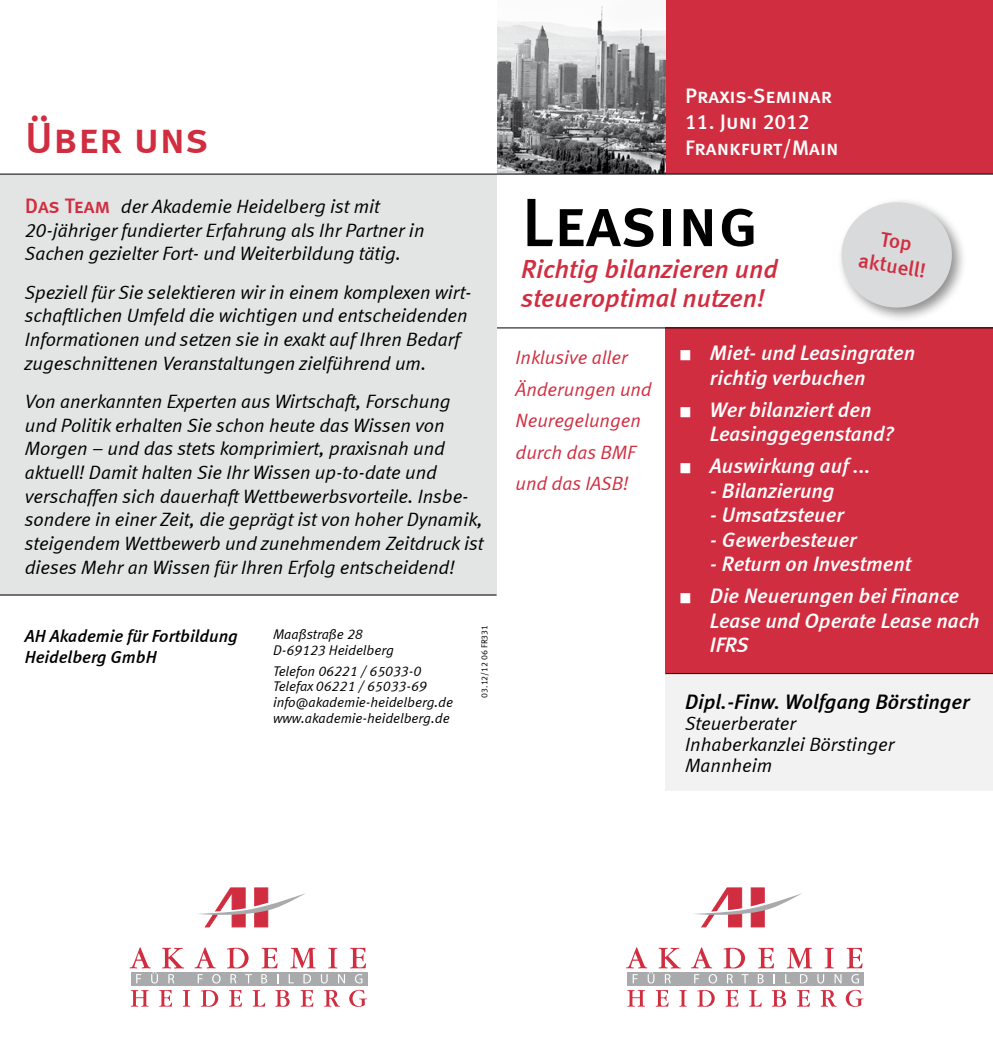
<style>
.page{position:relative;width:993px;height:1042px;background:#fff}
.page>*{position:absolute;margin:0;border:0;box-sizing:border-box;transform-origin:0 0}
.t1{font:68.25px "Meta Medium LF Caps";color:#000}
.t2{font:43.75px "Meta Medium LF Caps";color:#d12d40}
.t3{font:italic 26.25px/29.8px "Meta Medium LF";color:#d12d40}
.t4{font:italic 21px/24.5px "Meta Medium LF";color:#fff}
.t5{font:21px "Meta Medium LF Caps";color:#fff}
.t6{font:italic 21px "Meta Medium LF";color:#000}
.t7{font:21px/24.5px "Meta Medium LF";color:#d12d40;text-align:center}
.t8{font:italic 19.25px/23.6px "Meta Normal LF";color:#000}
.t9{font:italic 19.25px/31.5px "Meta Normal LF";color:#d12d40}
.t10{font:italic 17.5px/21px "Meta Medium LF";color:#000}
.t11{font:italic 14px/15.8px "Meta Normal LF";color:#000}
.t12{font:8.75px "Meta Normal LF";color:#000}
.s1{font-family:"Meta Medium LF Caps";font-style:normal;font-size:21px;color:#d12d40}
</style>
<div class="page">
<div style="left:665px;top:0;width:327px;height:174px;background:#d12d40"></div>
<svg style="left:198px;top:888px;width:108px;height:39px"></svg>
<svg style="left:131px;top:990px;width:17px;height:16px"></svg>
<svg style="left:159px;top:990px;width:13px;height:16px"></svg>
<svg style="left:183px;top:990px;width:7px;height:16px"></svg>
<svg style="left:201px;top:990px;width:17px;height:16px"></svg>
<svg style="left:229px;top:990px;width:13px;height:16px"></svg>
<svg style="left:252px;top:990px;width:13px;height:16px"></svg>
<svg style="left:275px;top:990px;width:14px;height:16px"></svg>
<svg style="left:300px;top:990px;width:13px;height:16px"></svg>
<svg style="left:324px;top:990px;width:16px;height:16px"></svg>
<svg style="left:349px;top:990px;width:18px;height:17px"></svg>
<svg style="left:194px;top:947px;width:22px;height:21px"></svg>
<svg style="left:227px;top:948px;width:21px;height:20px"></svg>
<svg style="left:261px;top:948px;width:16px;height:20px"></svg>
<svg style="left:290px;top:948px;width:25px;height:20px"></svg>
<svg style="left:328px;top:948px;width:9px;height:20px"></svg>
<svg style="left:350px;top:948px;width:16px;height:20px"></svg>
<div style="left:131px;top:972px;width:236px;height:13px;background:#a9aaac"></div>
<svg style="left:129px;top:947px;width:55px;height:36px"></svg>
<svg style="left:198px;top:974px;width:4px;height:9px"></svg>
<svg style="left:212px;top:974px;width:8px;height:9px"></svg>
<svg style="left:230px;top:974px;width:6px;height:9px"></svg>
<svg style="left:245px;top:974px;width:7px;height:9px"></svg>
<svg style="left:261px;top:974px;width:6px;height:9px"></svg>
<svg style="left:288px;top:974px;width:6px;height:9px"></svg>
<svg style="left:303px;top:974px;width:8px;height:9px"></svg>
<svg style="left:321px;top:974px;width:6px;height:9px"></svg>
<svg style="left:338px;top:974px;width:7px;height:9px"></svg>
<svg style="left:355px;top:974px;width:7px;height:9px"></svg>
<svg style="left:694px;top:888px;width:108px;height:39px"></svg>
<svg style="left:627px;top:990px;width:18px;height:16px"></svg>
<svg style="left:655px;top:990px;width:13px;height:16px"></svg>
<svg style="left:679px;top:990px;width:7px;height:16px"></svg>
<svg style="left:697px;top:990px;width:17px;height:16px"></svg>
<svg style="left:725px;top:990px;width:13px;height:16px"></svg>
<svg style="left:749px;top:990px;width:12px;height:16px"></svg>
<svg style="left:771px;top:990px;width:14px;height:16px"></svg>
<svg style="left:797px;top:990px;width:12px;height:16px"></svg>
<svg style="left:820px;top:990px;width:16px;height:16px"></svg>
<svg style="left:845px;top:990px;width:18px;height:17px"></svg>
<svg style="left:691px;top:947px;width:21px;height:21px"></svg>
<svg style="left:723px;top:948px;width:21px;height:20px"></svg>
<svg style="left:758px;top:948px;width:15px;height:20px"></svg>
<svg style="left:786px;top:948px;width:25px;height:20px"></svg>
<svg style="left:824px;top:948px;width:9px;height:20px"></svg>
<svg style="left:846px;top:948px;width:16px;height:20px"></svg>
<div style="left:627px;top:972px;width:236px;height:13px;background:#a9aaac"></div>
<svg style="left:626px;top:947px;width:54px;height:36px"></svg>
<svg style="left:694px;top:974px;width:5px;height:9px"></svg>
<svg style="left:708px;top:974px;width:8px;height:9px"></svg>
<svg style="left:727px;top:974px;width:5px;height:9px"></svg>
<svg style="left:741px;top:974px;width:7px;height:9px"></svg>
<svg style="left:757px;top:974px;width:6px;height:9px"></svg>
<svg style="left:785px;top:974px;width:5px;height:9px"></svg>
<svg style="left:800px;top:974px;width:7px;height:9px"></svg>
<svg style="left:817px;top:974px;width:6px;height:9px"></svg>
<svg style="left:834px;top:974px;width:7px;height:9px"></svg>
<svg style="left:851px;top:974px;width:7px;height:9px"></svg>
<div style="left:665px;top:327px;width:327px;height:346px;background:#d12d40"></div>
<img style="left:497px;top:6px;width:168px;height:168px">
<div style="left:665px;top:673px;width:327px;height:117px;background:#f2f2f3"></div>
<hr style="left:665px;top:673px;width:327px;height:1px;background:#000">
<hr style="left:496px;top:327px;width:496px;height:1px;background:#000">
<div style="left:0;top:174px;width:496px;height:421px;background:#e3e4e4"></div>
<hr style="left:0;top:594px;width:496px;height:1px;background:#000">
<hr style="left:0;top:174px;width:992px;height:1px;background:#000">
<div style="left:835px;top:197px;width:131px;height:126px;background:#000;opacity:.44"></div>
<svg style="left:836px;top:198px;width:120px;height:114px"></svg>
<h2 class="t2" style="left:25px;top:113px;width:185px">Über uns</h2>
<p class="t8" style="left:25px;top:194px;width:401px"><span class="s1">Das Team</span> der Akademie Heidelberg ist mit<br>20-jähriger fundierter Erfahrung als Ihr Partner in<br>Sachen gezielter Fort- und Weiterbildung tätig.</p>
<p class="t8" style="left:25px;top:280px;width:448px">Speziell für Sie selektieren wir in einem komplexen wirt&shy;schaftlichen Umfeld die wichtigen und entscheidenden Informationen und setzen sie in exakt auf Ihren Bedarf zugeschnittenen Veranstaltungen zielführend um.</p>
<p class="t8" style="left:25px;top:389px;width:460px">Von anerkannten Experten aus Wirtschaft, Forschung und Politik erhalten Sie schon heute das Wissen von Morgen – und das stets komprimiert, praxisnah und aktuell! Damit halten Sie Ihr Wissen up-to-date und verschaffen sich dauerhaft Wettbewerbsvorteile. Insbe&shy;sondere in einer Zeit, die geprägt ist von hoher Dynamik, steigendem Wettbewerb und zunehmendem Zeitdruck ist dieses Mehr an Wissen für Ihren Erfolg entscheidend!</p>
<p class="t10" style="left:25px;top:625px;width:214px">AH Akademie für Fortbildung<br>Heidelberg GmbH</p>
<p class="t11" style="left:273px;top:626px;width:122px">Maaßstraße 28<br>D-69123 Heidelberg</p>
<p class="t11" style="left:273px;top:663px;width:181px">Telefon 06221 / 65033-0<br>Telefax 06221 / 65033-69 info@akademie-heidelberg.de www.akademie-heidelberg.de</p>
<p class="t12" style="left:479px;top:697px;width:74px;rotate:-90deg">03.12/12 06 FR331</p>
<p class="t5" style="left:685px;top:83px;width:148px">Praxis-Seminar</p>
<p class="t5" style="left:685px;top:109px;width:126px">11. Juni 2012</p>
<p class="t5" style="left:685px;top:136px;width:155px">Frankfurt/Main</p>
<h1 class="t1" style="left:521px;top:183px;width:239px">Leasing</h1>
<h3 class="t3" style="left:521px;top:253px;width:258px">Richtig bilanzieren und steueroptimal nutzen!</h3>
<p class="t9" style="left:515px;top:342px;width:138px">Inklusive aller<br>Änderungen und<br>Neuregelungen durch das BMF und das IASB!</p>
<p class="t7" style="left:864px;top:223px;width:69px;rotate:10deg">Top aktuell!</p>
<p class="t4" style="left:709px;top:340px;width:207px;text-indent:-30px">■ Miet- und Leasingraten richtig verbuchen</p>
<p class="t4" style="left:709px;top:397px;width:185px;text-indent:-30px">■ Wer bilanziert den<br>Leasinggegenstand?</p>
<p class="t4" style="left:680px;top:453px;width:192px">■ Auswirkung auf ...</p>
<p class="t4" style="left:709px;top:478px;width:126px">- Bilanzierung</p>
<p class="t4" style="left:709px;top:502px;width:135px">- Umsatzsteuer</p>
<p class="t4" style="left:709px;top:527px;width:148px">- Gewerbesteuer</p>
<p class="t4" style="left:709px;top:551px;width:203px">- Return on Investment</p>
<p class="t4" style="left:709px;top:583px;width:271px;text-indent:-30px">■ Die Neuerungen bei Finance<br>Lease und Operate Lease nach<br>IFRS</p>
<p class="t6" style="left:685px;top:689px;width:286px">Dipl.-Finw. Wolfgang Börstinger</p>
<p class="t8" style="left:685px;top:713px;width:211px;line-height:21px">Steuerberater<br>Inhaberkanzlei Börstinger<br>Mannheim</p>
</div>
